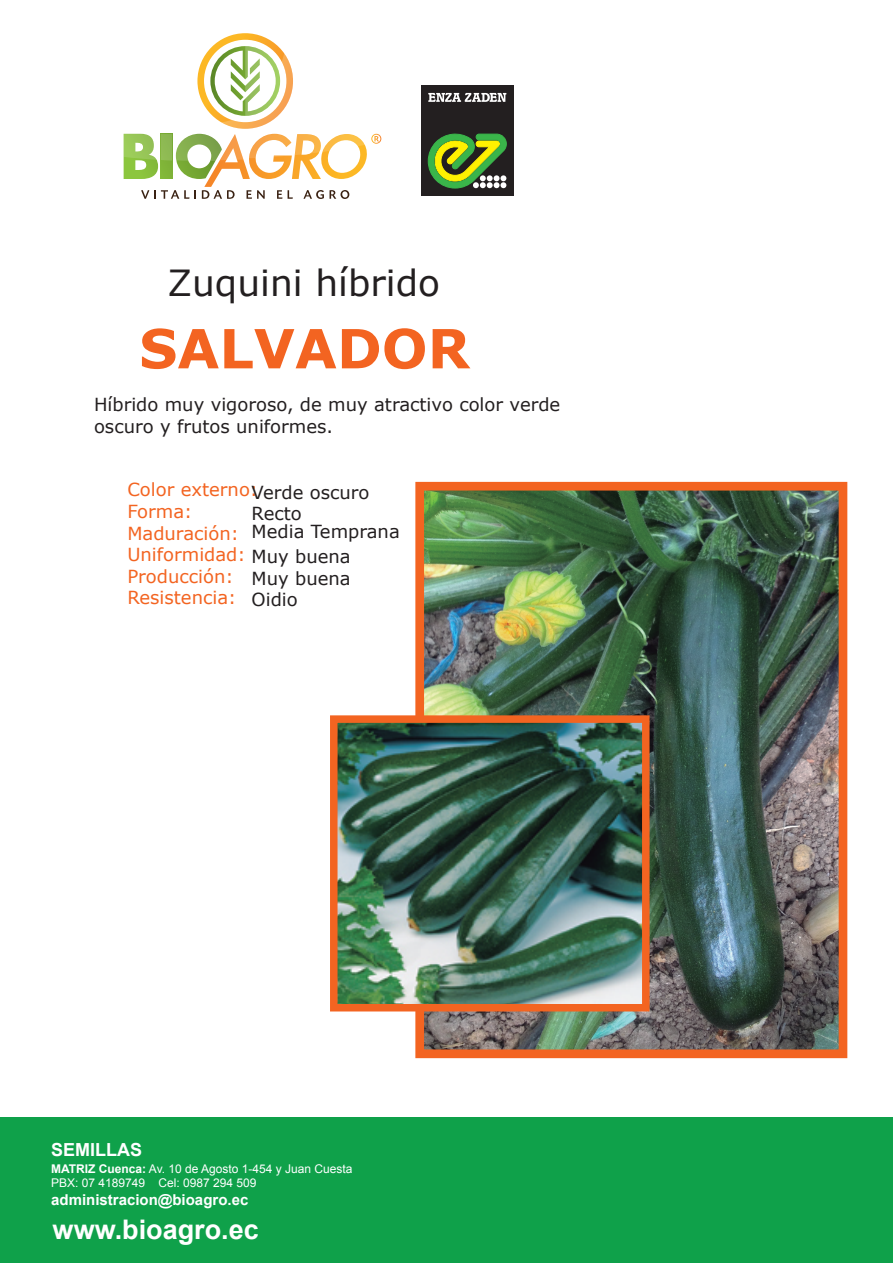
<style>
.page{position:relative;width:893px;height:1263px;background:#fff}
.page>*{position:absolute;margin:0;border:0;box-sizing:border-box;transform-origin:0 0}
.t1{font:700 54px "Verdana";color:#f36421}
.t2{font:36px "Verdana";color:#231f20}
.t3{font:700 27px "Arial";color:#fff}
.t4{font:18px/38.8px "Verdana";color:#231f20}
.t5{font:18px/21.6px "Verdana";color:#f36421}
.t6{font:700 18px "Arial";color:#fff}
.t7{font:700 15px "Arial";color:#fff}
.t8{font:12px/14.4px "Arial";color:#fff}
.s1{color:#231f20}
.s2{font-weight:700}
</style>
<div class="page">
<img style="left:425px;top:492px;width:412px;height:556px">
<div style="left:415px;top:482px;width:432px;height:576px;border:9px solid #f36421"></div>
<div style="left:421px;top:85px;width:93px;height:111px;background:#231f20"></div>
<svg style="left:428px;top:134px;width:79px;height:54px"></svg>
<svg style="left:428px;top:93px;width:78px;height:9px"></svg>
<svg style="left:124px;top:33px;width:257px;height:166px"></svg>
<div style="left:0;top:1118px;width:893px;height:145px;background:#0fa14a"></div>
<img style="left:339px;top:724px;width:301px;height:278px">
<div style="left:330px;top:715px;width:319px;height:296px;border:8px solid #f36421"></div>
<h2 class="t2" style="left:167px;top:258px;width:274px">Zuquini híbrido</h2>
<h1 class="t1" style="left:139px;top:310px;width:332px">SALVADOR</h1>
<p class="t4" style="left:94px;top:394px;width:468px;line-height:21.6px">Híbrido muy vigoroso, de muy atractivo color verde oscuro y frutos uniformes.</p>
<p class="t5" style="left:127px;top:479px;width:225px">Color externo:<br>Forma:<br>Maduración:<br>Uniformidad: <span class="s1">Muy buena<br></span>Producción:<br>Resistencia:</p>
<p class="t4" style="left:252px;top:473px;width:150px">Verde oscuro<br>Media Temprana</p>
<p class="t4" style="left:252px;top:567px;width:101px;line-height:21.5px">Muy buena<br>Oidio</p>
<p class="t4" style="left:252px;top:493px;width:52px">Recto</p>
<p class="t6" style="left:51px;top:1137px;width:93px">SEMILLAS</p>
<p class="t8" style="left:51px;top:1161px;width:303px"><span class="s2">MATRIZ Cuenca:</span> Av. 10 de Agosto 1-454 y Juan Cuesta<br>PBX: 07 4189749 Cel: 0987 294 509</p>
<p class="t7" style="left:51px;top:1190px;width:199px">administracion@bioagro.ec</p>
<h3 class="t3" style="left:53px;top:1211px;width:208px">www.bioagro.ec</h3>
</div>
